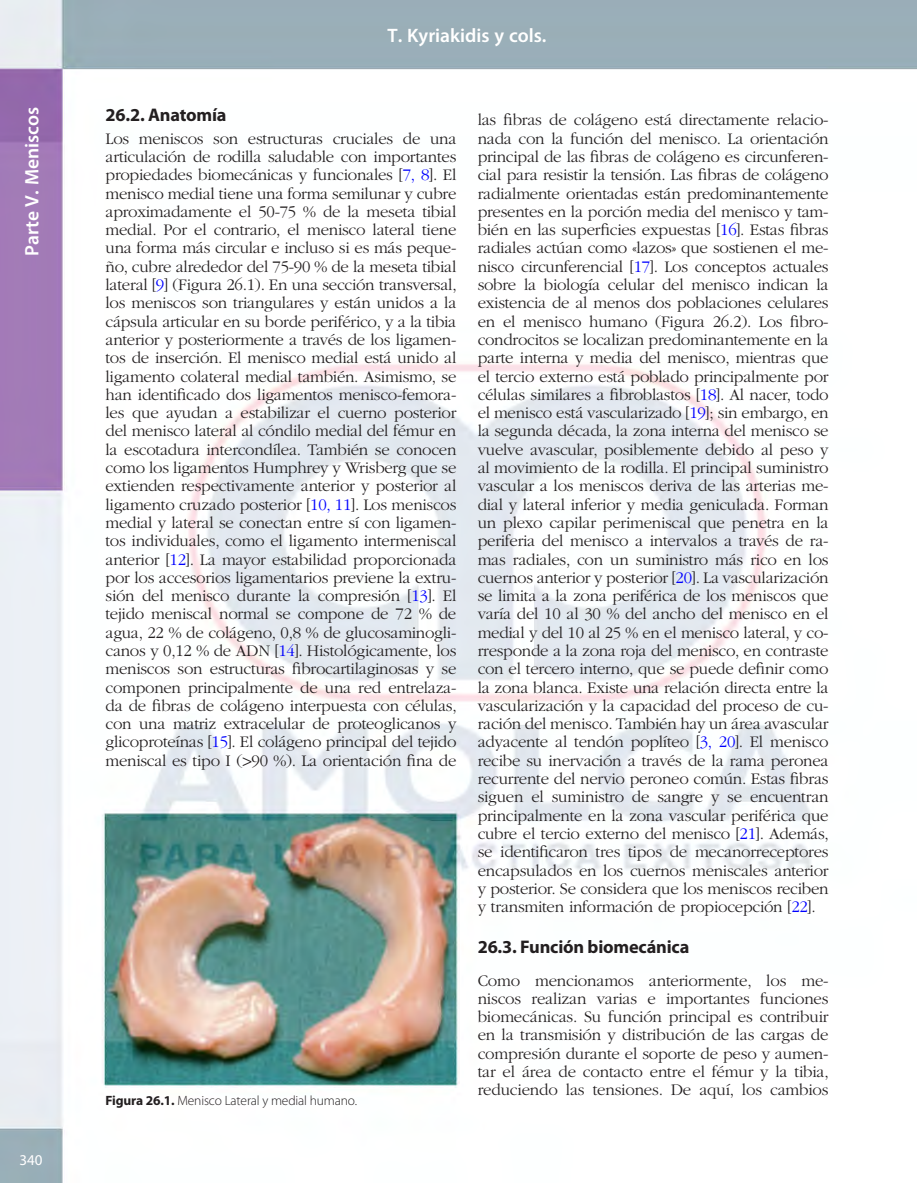
<style>
.page{position:relative;width:917px;height:1183px;background:#fff}
.page>*{position:absolute;margin:0;border:0;box-sizing:border-box;transform-origin:0 0}
.t1{font:600 19.5px "Myriad Pro";color:#fff}
.t2{font:700 18.3px "Myriad Pro";letter-spacing:-.01em;color:#231f20}
.t3{font:300 16.8px/18.3px "ITC Garamond Std";letter-spacing:-.015em;color:#231f20;text-align:justify}
.t4{font:15px "Myriad Pro";color:#fff}
.t5{font:300 13.5px "Myriad Pro";letter-spacing:-.01em;color:#231f20}
.s1{color:#00f}
.s2{font-weight:700}
</style>
<div class="page">
<img style="left:0;top:0;width:917px;height:1183px">
<p class="t1" style="left:19px;top:256px;width:150px;rotate:-90deg">Parte V. Meniscos</p>
<p class="t4" style="left:20px;top:1152px;width:25px">340</p>
<p class="t1" style="left:387px;top:23px;width:160px">T. Kyriakidis y cols.</p>
<p class="t2" style="left:105px;top:103px;width:123px">26.2. Anatomía</p>
<p class="t3" style="left:105px;top:129px;width:353px">Los meniscos son estructuras cruciales de una articulación de rodilla saludable con importantes propiedades biomecánicas y funcionales [<span class="s1">7, 8</span>]. El menisco medial tiene una forma semilunar y cubre aproximadamente el 50-75 % de la meseta tibial medial. Por el contrario, el menisco lateral tiene una forma más circular e incluso si es más peque&shy;ño, cubre alrededor del 75-90 % de la meseta tibial lateral [<span class="s1">9</span>] (Figura 26.1). En una sección transversal, los meniscos son triangulares y están unidos a la cápsula articular en su borde periférico, y a la tibia anterior y posteriormente a través de los ligamen&shy;tos de inserción. El menisco medial está unido al ligamento colateral medial también. Asimismo, se han identificado dos ligamentos menisco-femora&shy;les que ayudan a estabilizar el cuerno posterior del menisco lateral al cóndilo medial del fémur en la escotadura intercondílea. También se conocen como los ligamentos Humphrey y Wrisberg que se extienden respectivamente anterior y posterior al ligamento cruzado posterior [<span class="s1">10, 11</span>]. Los meniscos medial y lateral se conectan entre sí con ligamen&shy;tos individuales, como el ligamento intermeniscal anterior [<span class="s1">12</span>]. La mayor estabilidad proporcionada por los accesorios ligamentarios previene la extru&shy;sión del menisco durante la compresión [<span class="s1">13</span>]. El tejido meniscal normal se compone de 72 % de agua, 22 % de colágeno, 0,8 % de glucosaminogli&shy;canos y 0,12 % de ADN [<span class="s1">14</span>]. Histológicamente, los meniscos son estructuras fibrocartilaginosas y se componen principalmente de una red entrelaza&shy;da de fibras de colágeno interpuesta con células, con una matriz extracelular de proteoglicanos y glicoproteínas [<span class="s1">15</span>]. El colágeno principal del tejido meniscal es tipo I (&gt;90 %). La orientación fina de</p>
<p class="t5" style="left:105px;top:1092px;width:253px"><span class="s2">Figura 26.1.</span> Menisco Lateral y medial humano.</p>
<p class="t3" style="left:478px;top:111px;width:353px">las fibras de colágeno está directamente relacio&shy;nada con la función del menisco. La orientación principal de las fibras de colágeno es circunferen&shy;cial para resistir la tensión. Las fibras de colágeno radialmente orientadas están predominantemente presentes en la porción media del menisco y tam&shy;bién en las superficies expuestas [<span class="s1">16</span>]. Estas fibras radiales actúan como «lazos» que sostienen el me&shy;nisco circunferencial [<span class="s1">17</span>]. Los conceptos actuales sobre la biología celular del menisco indican la existencia de al menos dos poblaciones celulares en el menisco humano (Figura 26.2). Los fibro&shy;condrocitos se localizan predominantemente en la parte interna y media del menisco, mientras que el tercio externo está poblado principalmente por células similares a fibroblastos [<span class="s1">18</span>]. Al nacer, todo el menisco está vascularizado [<span class="s1">19</span>]; sin embargo, en la segunda década, la zona interna del menisco se vuelve avascular, posiblemente debido al peso y al movimiento de la rodilla. El principal suministro vascular a los meniscos deriva de las arterias me&shy;dial y lateral inferior y media geniculada. Forman un plexo capilar perimeniscal que penetra en la periferia del menisco a intervalos a través de ra&shy;mas radiales, con un suministro más rico en los cuernos anterior y posterior [<span class="s1">20</span>]. La vascularización se limita a la zona periférica de los meniscos que varía del 10 al 30 % del ancho del menisco en el medial y del 10 al 25 % en el menisco lateral, y co&shy;rresponde a la zona roja del menisco, en contraste con el tercero interno, que se puede definir como la zona blanca. Existe una relación directa entre la vascularización y la capacidad del proceso de cu&shy;ración del menisco. También hay un área avascular adyacente al tendón poplíteo [<span class="s1">3, 20</span>]. El menisco recibe su inervación a través de la rama peronea recurrente del nervio peroneo común. Estas fibras siguen el suministro de sangre y se encuentran principalmente en la zona vascular periférica que cubre el tercio externo del menisco [<span class="s1">21</span>]. Además, se identificaron tres tipos de mecanorreceptores encapsulados en los cuernos meniscales anterior y posterior. Se considera que los meniscos reciben y transmiten información de propiocepción [<span class="s1">22</span>].</p>
<p class="t2" style="left:478px;top:935px;width:213px">26.3. Función biomecánica</p>
<p class="t3" style="left:478px;top:971px;width:353px">Como mencionamos anteriormente, los me&shy;niscos realizan varias e importantes funciones biomecánicas. Su función principal es contribuir en la transmisión y distribución de las cargas de compresión durante el soporte de peso y aumen&shy;tar el área de contacto entre el fémur y la tibia, reduciendo las tensiones. De aquí, los cambios</p>
</div>
